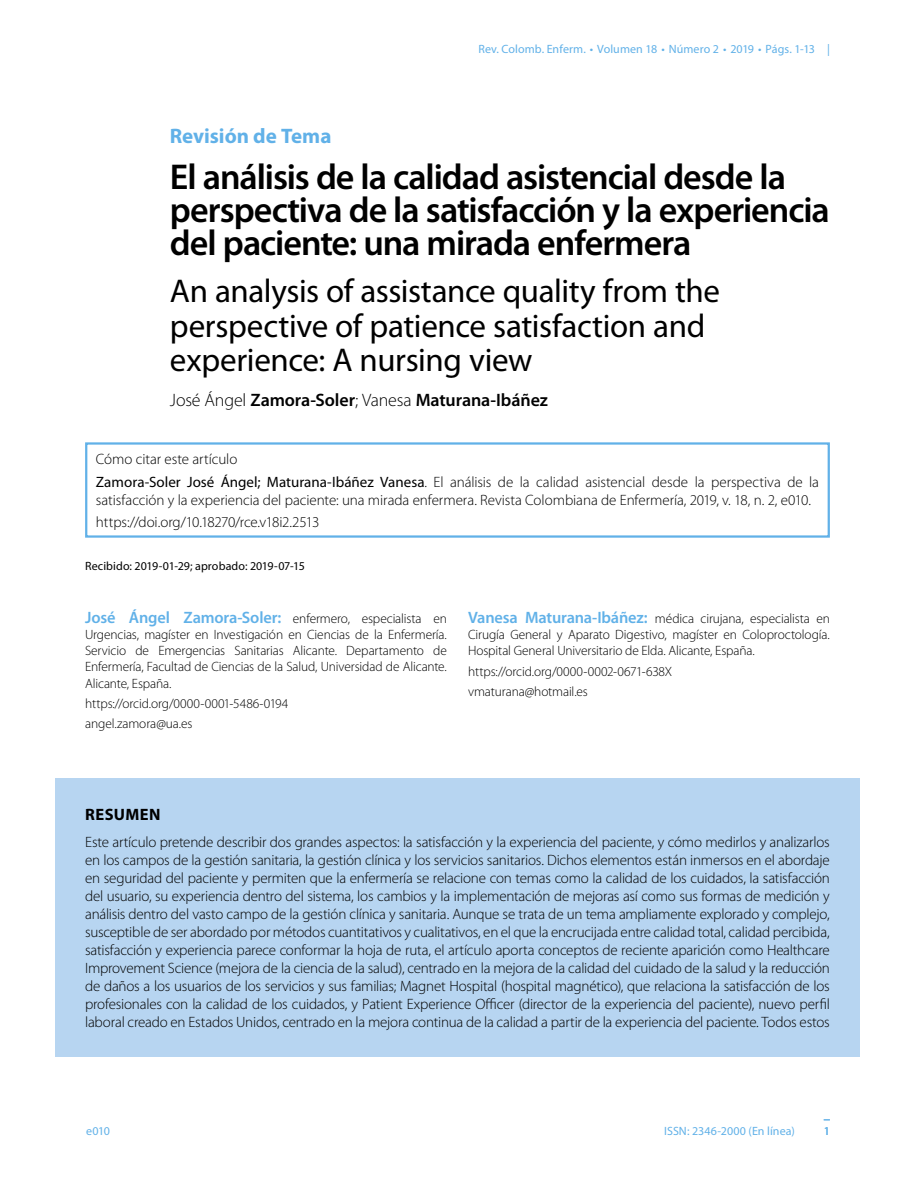
<style>
.page{position:relative;width:915px;height:1191px;background:#fff}
.page>*{position:absolute;margin:0;border:0;box-sizing:border-box;transform-origin:0 0}
.t1{font:600 36px/33px "Myriad Pro";letter-spacing:-.03em;color:#000}
.t2{font:33px/34.5px "Myriad Pro";letter-spacing:-.01em;color:#000}
.t3{font:700 21px "Myriad Pro";letter-spacing:-.005em;color:#61b1e8}
.t4{font:600 18px "Myriad Pro";letter-spacing:-.005em;color:#000}
.t5{font:700 16.5px "Myriad Pro";letter-spacing:.025em;color:#000}
.t6{font:300 15px/18px "Myriad Pro";letter-spacing:-.005em;color:#000}
.t7{font:300 13.5px/16.2px "Myriad Pro";letter-spacing:-.01em;color:#000;text-align:justify}
.t8{font:12px "Myriad Pro";letter-spacing:.005em;color:#61b1e8}
.t9{font:12px "Myriad Pro";letter-spacing:.005em;color:#000}
.s1{font-weight:300}
.s2{font-weight:400}
.s3{font-weight:600;font-size:16.5px;color:#61b1e8}
</style>
<div class="page">
<div style="left:85px;top:442px;width:744px;height:95px;border:2px solid #61b1e8"></div>
<div style="left:55px;top:778px;width:804px;height:279px;background:#b7d5f1"></div>
<p class="t8" style="left:478px;top:41px;width:353px">Rev. Colomb. Enferm. • Volumen 18 • Número 2 • 2019 • Págs. 1-13 |</p>
<h3 class="t3" style="left:170px;top:123px;width:163px">Revisión de Tema</h3>
<h1 class="t1" style="left:170px;top:160px;width:661px">El análisis de la calidad asistencial desde la perspectiva de la satisfacción y la experiencia del paciente: una mirada enfermera</h1>
<h2 class="t2" style="left:170px;top:273px;width:551px">An analysis of assistance quality from the perspective of patience satisfaction and experience: A nursing view</h2>
<p class="t4" style="left:170px;top:388px;width:379px"><span class="s1">José Ángel</span> Zamora-Soler<span class="s1">; Vanesa</span> Maturana-Ibáñez</p>
<p class="t6" style="left:96px;top:448px;width:724px;line-height:22.2px">Cómo citar este artículo<br><span class="s2">Zamora-Soler José Ángel; Maturana-Ibáñez Vanesa</span>. El análisis de la calidad asistencial desde la perspectiva de la</p>
<p class="t6" style="left:96px;top:489px;width:716px;line-height:22.2px">satisfacción y la experiencia del paciente: una mirada enfermera. Revista Colombiana de Enfermería, 2019, v. 18, n. 2, e010. https://doi.org/10.18270/rce.v18i2.2513</p>
<p class="t9" style="left:85px;top:559px;width:221px">Recibido: 2019-01-29; aprobado: 2019-07-15</p>
<p class="t7" style="left:85px;top:610px;width:363px"><span class="s3">José Ángel Zamora-Soler:</span> enfermero, especialista en Urgencias, magíster en Investigación en Ciencias de la Enfermería.<br>Servicio de Emergencias Sanitarias Alicante. Departamento de Enfermería, Facultad de Ciencias de la Salud, Universidad de Alicante.<br>Alicante, España.</p>
<p class="t7" style="left:85px;top:693px;width:205px;line-height:20.4px">https://orcid.org/0000-0001-5486-0194 angel.zamora@ua.es</p>
<p class="t7" style="left:468px;top:610px;width:363px"><span class="s3">Vanesa Maturana-Ibáñez:</span> médica cirujana, especialista en Cirugía General y Aparato Digestivo, magíster en Coloproctología.<br>Hospital General Universitario de Elda. Alicante, España.</p>
<p class="t7" style="left:468px;top:661px;width:205px;line-height:20.4px">https://orcid.org/0000-0002-0671-638X vmaturana@hotmail.es</p>
<p class="t5" style="left:85px;top:804px;width:77px">RESUMEN</p>
<p class="t6" style="left:85px;top:833px;width:746px;text-align:justify">Este artículo pretende describir dos grandes aspectos: la satisfacción y la experiencia del paciente, y cómo medirlos y analizarlos en los campos de la gestión sanitaria, la gestión clínica y los servicios sanitarios. Dichos elementos están inmersos en el abordaje en seguridad del paciente y permiten que la enfermería se relacione con temas como la calidad de los cuidados, la satisfacción del usuario, su experiencia dentro del sistema, los cambios y la implementación de mejoras así como sus formas de medición y análisis dentro del vasto campo de la gestión clínica y sanitaria. Aunque se trata de un tema ampliamente explorado y complejo, susceptible de ser abordado por métodos cuantitativos y cualitativos, en el que la encrucijada entre calidad total, calidad percibida, satisfacción y experiencia parece conformar la hoja de ruta, el artículo aporta conceptos de reciente aparición como Healthcare Improvement Science (mejora de la ciencia de la salud), centrado en la mejora de la calidad del cuidado de la salud y la reducción de daños a los usuarios de los servicios y sus familias; Magnet Hospital (hospital magnético), que relaciona la satisfacción de los profesionales con la calidad de los cuidados, y Patient Experience Officer (director de la experiencia del paciente), nuevo perfil laboral creado en Estados Unidos, centrado en la mejora continua de la calidad a partir de la experiencia del paciente. Todos estos</p>
<p class="t8" style="left:86px;top:1123px;width:25px">e010</p>
<p class="t8" style="left:664px;top:1123px;width:132px">ISSN: 2346-2000 (En línea)</p>
<p class="t8" style="left:823px;top:1123px;width:8px">1</p>
</div>
